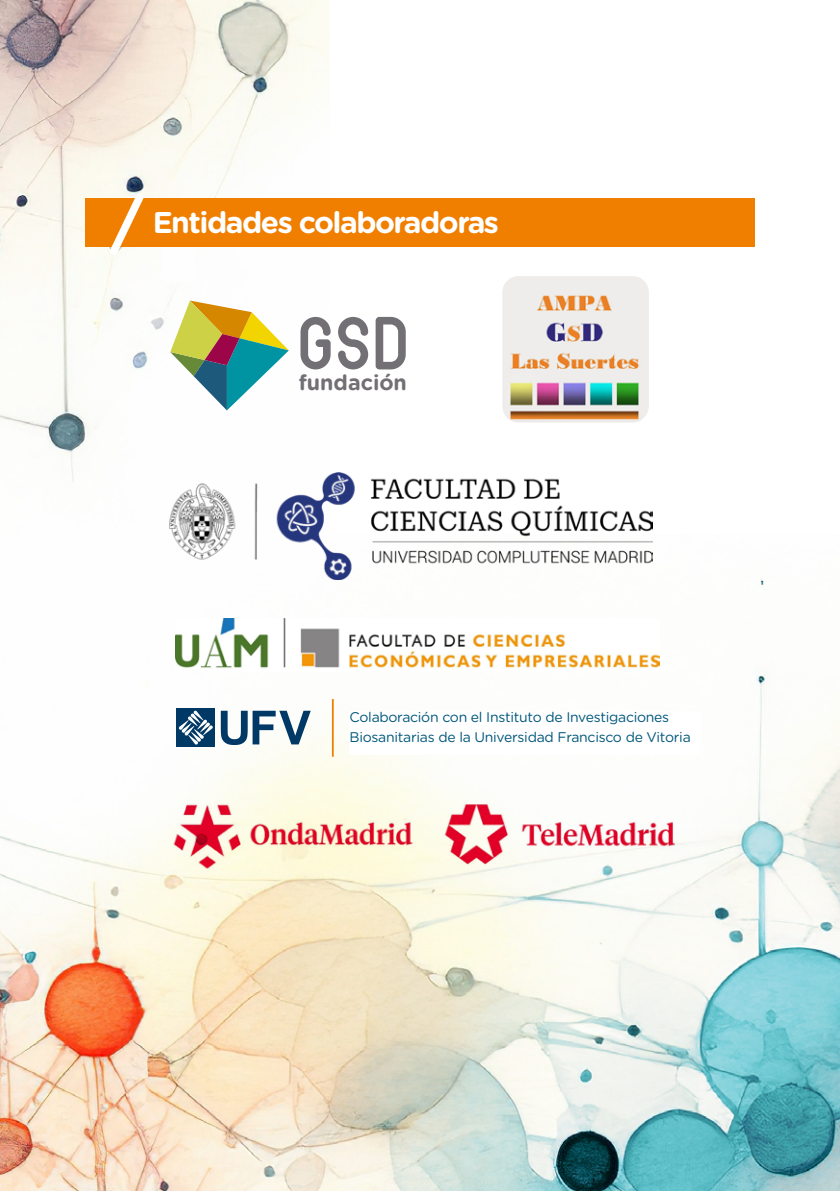
<style>
.page{position:relative;width:840px;height:1191px;background:#fff}
.page>*{position:absolute;margin:0;border:0;box-sizing:border-box;transform-origin:0 0}
.t1{font:700 65.8px "Gotham Rounded";color:#fff}
.t2{font:700 30px "Gotham Rounded";letter-spacing:-.05em;color:#fff}
.t3{font:700 21.4px "Gotham Rounded";color:#737075}
.t4{font:14px/20px "Gotham Rounded";letter-spacing:-.02em;color:#00577b}
</style>
<div class="page">
<img style="left:0;top:0;width:329px;height:481px">
<img style="left:0;top:541px;width:839px;height:650px">
<div style="left:85px;top:198px;width:669px;height:49px;background:#f07f00"></div>
<svg style="left:170px;top:300px;width:119px;height:110px"></svg>
<svg style="left:300px;top:317px;width:105px;height:52px"></svg>
<img style="left:169px;top:472px;width:483px;height:107px">
<img style="left:176px;top:618px;width:483px;height:53px">
<img style="left:163px;top:785px;width:259px;height:93px">
<img style="left:431px;top:783px;width:264px;height:99px">
<div style="left:349px;top:711px;width:351px;height:43px;background:#fff"></div>
<hr style="left:332px;top:699px;width:1px;height:57px;background:#f07f00">
<div style="left:502px;top:276px;width:146px;height:146px;background:#eeedeb;border-radius:16px"></div>
<img style="left:509px;top:295px;width:132px;height:127px">
<svg style="left:221px;top:710px;width:89px;height:35px"></svg>
<div style="left:176px;top:708px;width:39px;height:38px;background:#003866"></div>
<svg style="left:179px;top:710px;width:34px;height:34px"></svg>
<h1 class="t1" style="left:110px;top:175px;width:36px">/</h1>
<h2 class="t2" style="left:153px;top:200px;width:347px">Entidades colaboradoras</h2>
<h3 class="t3" style="left:298px;top:370px;width:110px">fundación</h3>
<p class="t4" style="left:349px;top:706px;width:342px">Colaboración con el Instituto de Investigaciones<br>Biosanitarias de la Universidad Francisco de Vitoria</p>
</div>
